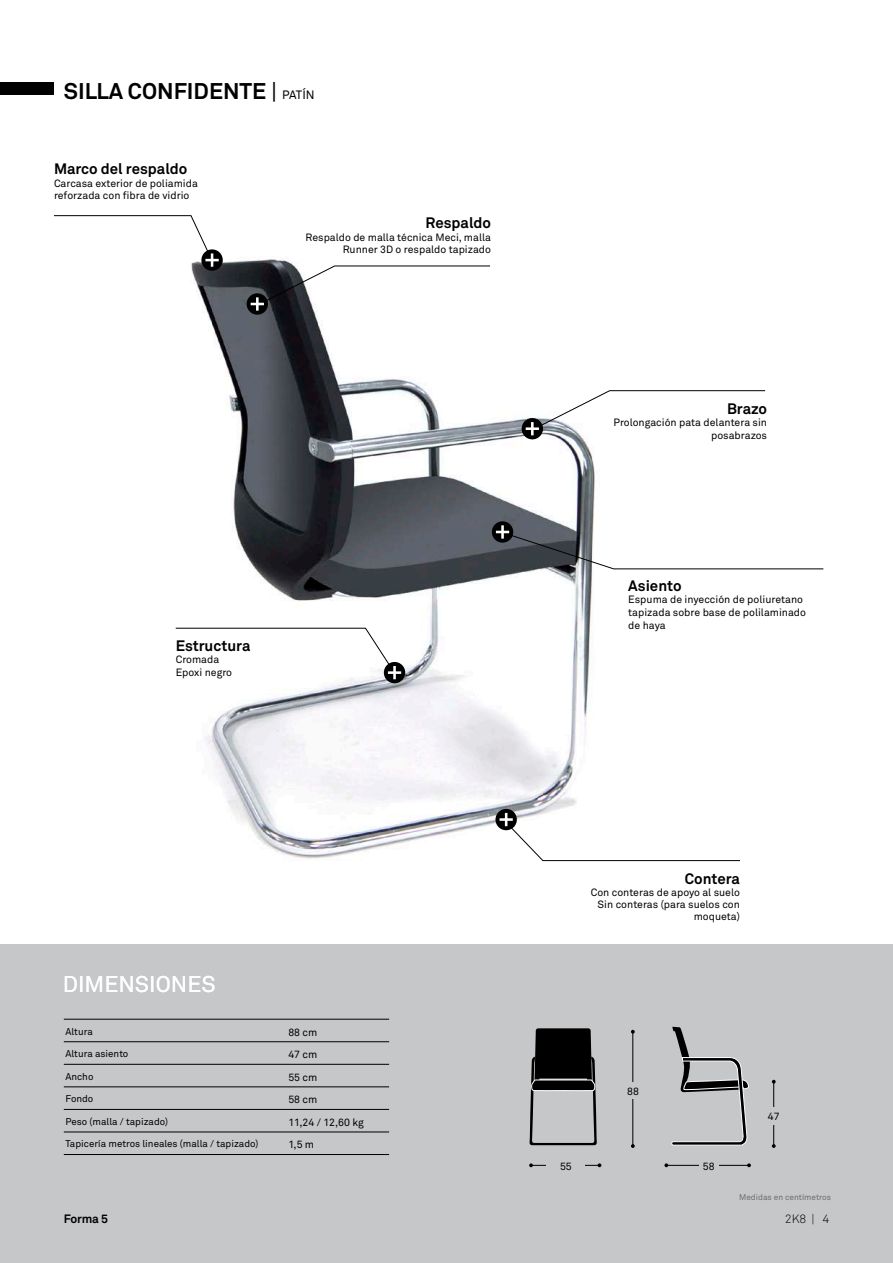
<style>
.page{position:relative;width:893px;height:1263px;background:#fff}
.page>*{position:absolute;margin:0;border:0;box-sizing:border-box;transform-origin:0 0}
.t1{font:700 22.5px "Akkurat";color:#000}
.t2{font:22.5px "Akkurat";color:#fff}
.t3{font:700 15px "Akkurat";color:#000}
.t4{font:700 12px "Akkurat";letter-spacing:-.02em;color:#000}
.t5{font:300 12px "Akkurat";color:#000}
.t6{font:10.5px/12.6px "Akkurat";color:#000}
.t7{font:9.75px "Akkurat";color:#000}
.t8{font:8.25px "Akkurat";color:#6d6d71}
.s1{font-weight:400}
.s2{font-weight:400;font-size:12px}
</style>
<div class="page">
<div style="left:0;top:944px;width:893px;height:319px;background:#c6c7c9"></div>
<div style="left:0;top:82px;width:53px;height:13px;background:#000"></div>
<img style="left:191px;top:256px;width:457px;height:606px">
<svg style="left:529px;top:1028px;width:68px;height:117px"></svg>
<svg style="left:671px;top:1026px;width:78px;height:120px"></svg>
<svg style="left:631px;top:1144px;width:4px;height:4px"></svg>
<hr style="left:633px;top:1030px;width:1px;height:116px;background:#000">
<svg style="left:772px;top:1144px;width:4px;height:4px"></svg>
<hr style="left:773px;top:1080px;width:1px;height:66px;background:#000">
<svg style="left:529px;top:1163px;width:4px;height:4px"></svg>
<hr style="left:531px;top:1165px;width:69px;height:1px;background:#000">
<svg style="left:664px;top:1163px;width:4px;height:4px"></svg>
<svg style="left:747px;top:1163px;width:4px;height:4px"></svg>
<hr style="left:667px;top:1165px;width:82px;height:1px;background:#000">
<div style="left:624px;top:1082px;width:18px;height:17px;background:#c6c7c9"></div>
<div style="left:757px;top:1107px;width:34px;height:17px;background:#c6c7c9"></div>
<div style="left:547px;top:1162px;width:38px;height:9px;background:#c6c7c9"></div>
<div style="left:699px;top:1161px;width:19px;height:9px;background:#c6c7c9"></div>
<div style="left:522px;top:418px;width:21px;height:21px;background:#000;border-radius:50%"></div>
<svg style="left:526px;top:390px;width:240px;height:45px"></svg>
<svg style="left:247px;top:293px;width:21px;height:22px"></svg>
<svg style="left:251px;top:265px;width:240px;height:40px"></svg>
<hr style="left:256px;top:297px;width:3px;height:14px;background:#fff">
<div style="left:384px;top:662px;width:21px;height:21px;background:#000;border-radius:50%"></div>
<svg style="left:175px;top:627px;width:226px;height:52px"></svg>
<svg style="left:201px;top:249px;width:22px;height:22px"></svg>
<svg style="left:54px;top:215px;width:165px;height:52px"></svg>
<svg style="left:495px;top:809px;width:22px;height:21px"></svg>
<hr style="left:499px;top:818px;width:14px;height:3px;background:#fff">
<svg style="left:505px;top:813px;width:235px;height:48px"></svg>
<svg style="left:492px;top:521px;width:21px;height:22px"></svg>
<svg style="left:496px;top:531px;width:328px;height:39px"></svg>
<hr style="left:501px;top:525px;width:3px;height:14px;background:#fff">
<hr style="left:64px;top:1041px;width:325px;height:1px;background:#000">
<hr style="left:64px;top:1064px;width:325px;height:1px;background:#000">
<hr style="left:64px;top:1086px;width:325px;height:1px;background:#000">
<hr style="left:64px;top:1109px;width:325px;height:1px;background:#000">
<hr style="left:64px;top:1132px;width:325px;height:1px;background:#000">
<hr style="left:64px;top:1154px;width:325px;height:1px;background:#000">
<hr style="left:64px;top:1019px;width:325px;height:1px;background:#000">
<h1 class="t1" style="left:64px;top:77px;width:252px">SILLA CONFIDENTE <span class="s1">|</span> <span class="s2">PATÍN</span></h1>
<h2 class="t3" style="left:54px;top:159px;width:135px">Marco del respaldo</h2>
<p class="t6" style="left:54px;top:176px;width:145px">Carcasa exterior de poliamida reforzada con fibra de vidrio</p>
<h2 class="t3" style="left:426px;top:213px;width:67px">Respaldo</h2>
<p class="t6" style="left:306px;top:230px;width:187px;text-align:right">Respaldo de malla técnica Meci, malla<br>Runner 3D o respaldo tapizado</p>
<h2 class="t3" style="left:176px;top:636px;width:76px">Estructura</h2>
<p class="t6" style="left:176px;top:653px;width:58px">Cromada<br>Epoxi negro</p>
<h2 class="t3" style="left:727px;top:399px;width:42px">Brazo</h2>
<p class="t6" style="left:613px;top:416px;width:155px;text-align:right">Prolongación pata delantera sin posabrazos</p>
<h2 class="t3" style="left:628px;top:576px;width:55px">Asiento</h2>
<p class="t6" style="left:628px;top:593px;width:179px">Espuma de inyección de poliuretano tapizada sobre base de polilaminado de haya</p>
<h1 class="t2" style="left:63px;top:970px;width:154px">DIMENSIONES</h1>
<p class="t7" style="left:65px;top:1025px;width:29px">Altura</p>
<p class="t7" style="left:65px;top:1048px;width:64px">Altura asiento</p>
<p class="t7" style="left:65px;top:1070px;width:30px">Ancho</p>
<p class="t7" style="left:65px;top:1093px;width:29px">Fondo</p>
<p class="t7" style="left:65px;top:1115px;width:104px">Peso (malla / tapizado)</p>
<p class="t7" style="left:65px;top:1138px;width:195px">Tapicería metros lineales (malla / tapizado)</p>
<p class="t6" style="left:288px;top:1020px;width:77px;line-height:22.5px">88 cm<br>47 cm<br>55 cm<br>58 cm<br>11,24 / 12,60 kg<br>1,5 m</p>
<h2 class="t3" style="left:685px;top:869px;width:57px">Contera</h2>
<p class="t6" style="left:591px;top:886px;width:151px;line-height:12px;text-align:right">Con conteras de apoyo al suelo<br>Sin conteras (para suelos con moqueta)</p>
<p class="t6" style="left:627px;top:1085px;width:13px">88</p>
<p class="t6" style="left:560px;top:1160px;width:13px">55</p>
<p class="t6" style="left:703px;top:1160px;width:13px">58</p>
<p class="t6" style="left:768px;top:1110px;width:13px">47</p>
<p class="t8" style="left:739px;top:1192px;width:93px">Medidas en centímetros</p>
<p class="t4" style="left:64px;top:1211px;width:46px">Forma 5</p>
<p class="t5" style="left:785px;top:1211px;width:46px">2K8 | 4</p>
</div>
